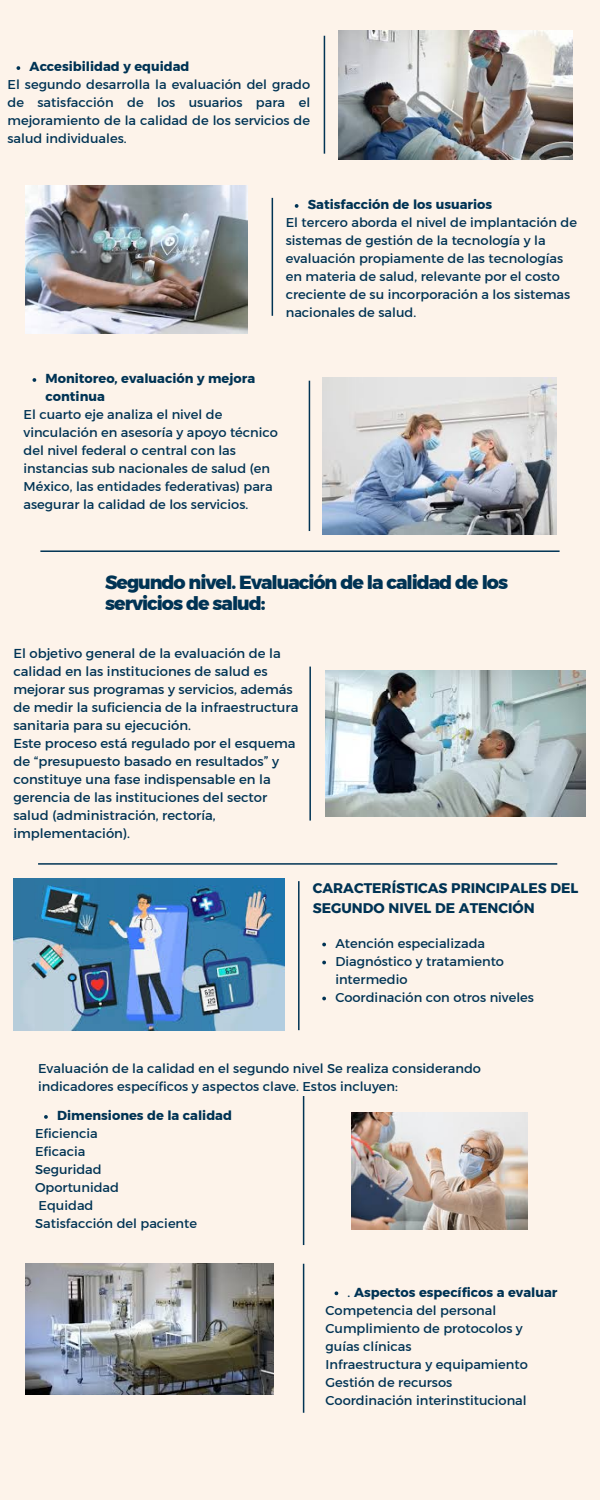
<style>
.page{position:relative;width:600px;height:1500px;background:#fdf3ea}
.page>*{position:absolute;margin:0;border:0;box-sizing:border-box;transform-origin:0 0}
.t1{font:700 18.9px/21px "Kief Montaser Extra";letter-spacing:-.055em;color:#003354}
.t2{font:13.9px/19.3px "Kief Montaser Bold";color:#003354}
.t3{font:13.2px/18px "Kief Montaser Regular";color:#003354}
.t4{font:13px/18px "Kief Montaser Regular";color:#003354}
.t5{font:13px/18px "Kief Montaser Bold";color:#003354}
.s1{font-family:"Kief Montaser Regular"}
</style>
<div class="page">
<hr style="left:40px;top:550px;width:520px;height:2px;background:#003354">
<hr style="left:38px;top:863px;width:519px;height:2px;background:#003354">
<hr style="left:324px;top:36px;width:1px;height:118px;background:#003354">
<hr style="left:298px;top:881px;width:2px;height:149px;background:#003354">
<hr style="left:309px;top:381px;width:1px;height:150px;background:#003354">
<hr style="left:309px;top:667px;width:2px;height:154px;background:#003354">
<img style="left:322px;top:378px;width:235px;height:156px">
<img style="left:326px;top:671px;width:259px;height:145px">
<img style="left:339px;top:30px;width:233px;height:129px">
<hr style="left:272px;top:198px;width:1px;height:118px;background:#003354">
<img style="left:26px;top:186px;width:222px;height:148px">
<img style="left:13px;top:878px;width:272px;height:153px">
<img style="left:352px;top:1112px;width:176px;height:117px">
<svg style="left:44px;top:1115px;width:4px;height:4px"></svg>
<hr style="left:303px;top:1096px;width:1px;height:149px;background:#003354">
<img style="left:26px;top:1264px;width:248px;height:130px">
<svg style="left:17px;top:66px;width:3px;height:4px"></svg>
<svg style="left:295px;top:204px;width:4px;height:4px"></svg>
<svg style="left:322px;top:943px;width:4px;height:3px"></svg>
<svg style="left:322px;top:961px;width:4px;height:3px"></svg>
<svg style="left:322px;top:997px;width:4px;height:3px"></svg>
<svg style="left:33px;top:378px;width:3px;height:4px"></svg>
<svg style="left:335px;top:1291px;width:3px;height:4px"></svg>
<hr style="left:303px;top:1264px;width:1px;height:149px;background:#003354">
<p class="t5" style="left:30px;top:58px;width:161px">Accesibilidad y equidad</p>
<p class="t4" style="left:8px;top:76px;width:304px;text-align:justify">El segundo desarrolla la evaluación del grado de satisfacción de los usuarios para el mejoramiento de la calidad de los servicios de salud individuales.</p>
<p class="t5" style="left:308px;top:196px;width:186px">Satisfacción de los usuarios</p>
<p class="t4" style="left:286px;top:214px;width:293px">El tercero aborda el nivel de implantación de sistemas de gestión de la tecnología y la evaluación propiamente de las tecnologías en materia de salud, relevante por el costo creciente de su incorporación a los sistemas nacionales de salud.</p>
<p class="t5" style="left:46px;top:370px;width:211px">Monitoreo, evaluación y mejora continua</p>
<p class="t4" style="left:24px;top:406px;width:256px">El cuarto eje analiza el nivel de vinculación en asesoría y apoyo técnico del nivel federal o central con las instancias sub nacionales de salud (en México, las entidades federativas) para asegurar la calidad de los servicios.</p>
<p class="t1" style="left:105px;top:571px;width:404px">Segundo nivel. Evaluación de la calidad de los servicios de salud:</p>
<p class="t3" style="left:13px;top:644px;width:287px">El objetivo general de la evaluación de la calidad en las instituciones de salud es mejorar sus programas y servicios, además de medir la suficiencia de la infraestructura sanitaria para su ejecución.</p>
<p class="t3" style="left:13px;top:734px;width:284px">Este proceso está regulado por el esquema de “presupuesto basado en resultados” y constituye una fase indispensable en la gerencia de las instituciones del sector salud (administración, rectoría, implementación).</p>
<p class="t2" style="left:313px;top:879px;width:267px">CARACTERÍSTICAS PRINCIPALES DEL<br>SEGUNDO NIVEL DE ATENCIÓN</p>
<p class="t4" style="left:335px;top:934px;width:151px">Atención especializada</p>
<h1 class="t4" style="left:335px;top:952px;width:170px">Diagnóstico y tratamiento intermedio</h1>
<p class="t4" style="left:335px;top:988px;width:200px">Coordinación con otros niveles</p>
<p class="t4" style="left:38px;top:1060px;width:444px">Evaluación de la calidad en el segundo nivel Se realiza considerando indicadores específicos y aspectos clave. Estos incluyen:</p>
<p class="t5" style="left:57px;top:1107px;width:176px">Dimensiones de la calidad</p>
<p class="t4" style="left:35px;top:1125px;width:64px">Eficiencia</p>
<p class="t4" style="left:35px;top:1143px;width:52px">Eficacia</p>
<p class="t4" style="left:35px;top:1161px;width:68px">Seguridad</p>
<p class="t4" style="left:35px;top:1179px;width:86px">Oportunidad</p>
<p class="t4" style="left:39px;top:1197px;width:56px">Equidad</p>
<p class="t4" style="left:35px;top:1215px;width:164px">Satisfacción del paciente</p>
<h2 class="t5" style="left:348px;top:1283px;width:211px"><span class="s1">.</span> Aspectos específicos a evaluar</h2>
<p class="t4" style="left:326px;top:1301px;width:172px">Competencia del personal</p>
<p class="t4" style="left:326px;top:1319px;width:199px">Cumplimiento de protocolos y guías clínicas</p>
<p class="t4" style="left:326px;top:1355px;width:204px">Infraestructura y equipamiento</p>
<p class="t4" style="left:326px;top:1373px;width:128px">Gestión de recursos</p>
<p class="t4" style="left:326px;top:1391px;width:203px">Coordinación interinstitucional</p>
</div>
